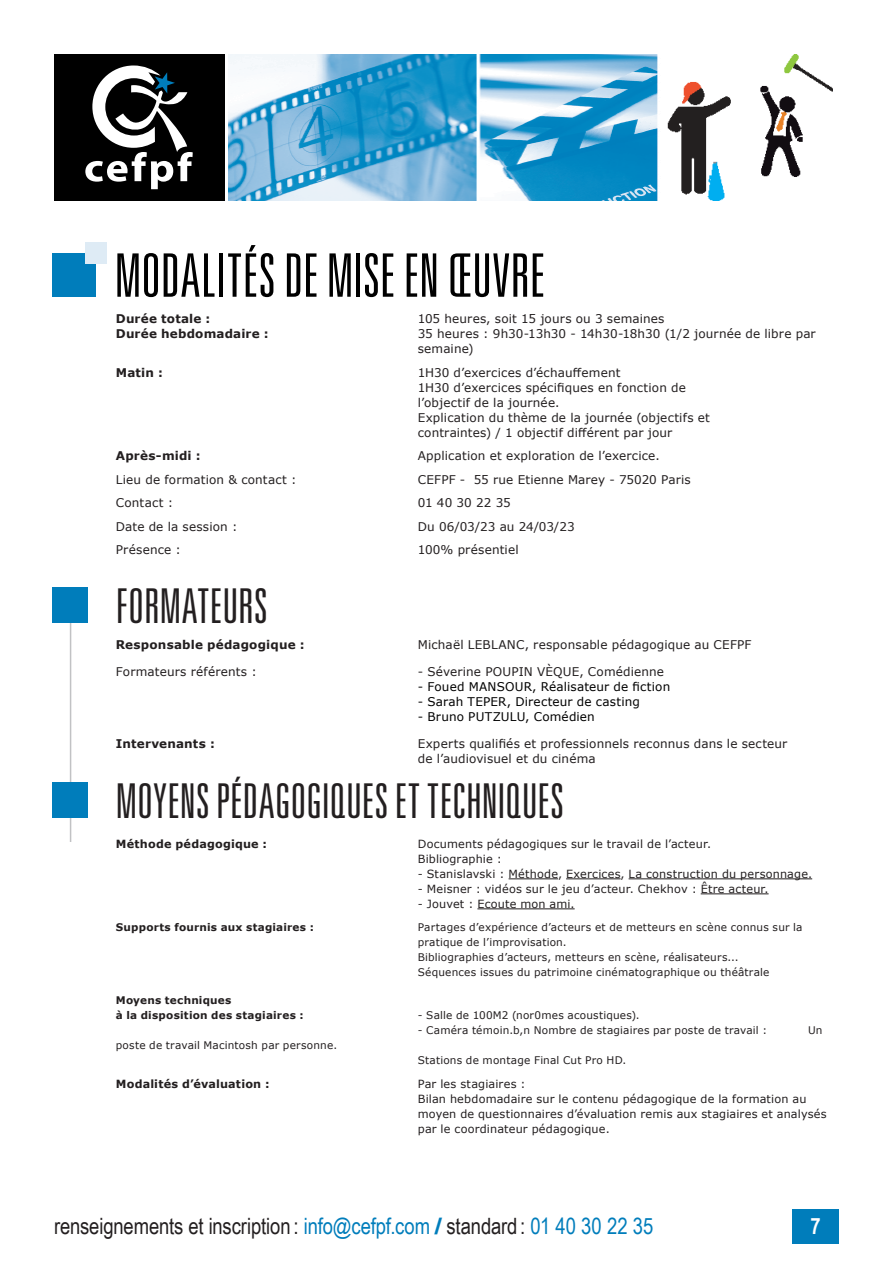
<style>
.page{position:relative;width:893px;height:1263px;background:#fff}
.page>*{position:absolute;margin:0;border:0;box-sizing:border-box;transform-origin:0 0}
.TitreFormation{font:300 ultra-condensed 60px "Univers LT Std";color:#000}
.IntertitreFormationT{font:300 ultra-condensed 48px "Univers LT Std";color:#231f20}
.t1{font:22.5px "Arial Narrow";letter-spacing:-.005em;color:#231f20}
.t2{font:700 22.5px "Arial Narrow";color:#fff}
.TexteAvecTabulBoldTr{font:12px/15px "Verdana";letter-spacing:.015em;color:#231f20}
.TexteAvecTabulBold{font:12px/15px "Verdana";letter-spacing:.01em;color:#231f20}
.TexteAvecTabulBoldTr-2{font:12px "Verdana";letter-spacing:.015em;color:#000}
.TexteAvecTabulBoldTr-3{font:700 12px "Verdana";letter-spacing:.015em;color:#231f20}
.TexteAvecTabulBold-2{font:700 12px "Verdana";letter-spacing:.015em;color:#231f20}
.TexteAvecTabulBoldTr-4{font:11.25px/15px "Verdana";letter-spacing:.015em;color:#231f20}
.TexteAvecTabulBoldTr-5{font:700 11.25px "Verdana";letter-spacing:.015em;color:#231f20}
.TexteAvecTabulBoldTr-6{font:10.5px/15px "Verdana";letter-spacing:.02em;color:#231f20}
.TexteAvecTabulBold-3{font:10.5px "Verdana";letter-spacing:.015em;color:#231f20}
.TexteAvecTabulBoldTr-7{font:700 10.5px/15px "Verdana";letter-spacing:.02em;color:#231f20}
.s1{color:#007dbb}
.s2{font-family:"Univers LT Std";font-weight:900;color:#007dbb}
</style>
<div class="page">
<div style="left:792px;top:1209px;width:47px;height:34px;background:#007dbb"></div>
<img style="left:229px;top:54px;width:429px;height:147px">
<div style="left:54px;top:54px;width:170px;height:147px;background:#000"></div>
<svg style="left:85px;top:65px;width:108px;height:124px"></svg>
<img style="left:668px;top:54px;width:164px;height:147px">
<hr style="left:70px;top:609px;width:1px;height:233px;background:#c1c2c4">
<hr style="left:509px;top:878px;width:49px;height:1px;background:#231f20">
<hr style="left:566px;top:878px;width:55px;height:1px;background:#231f20">
<hr style="left:629px;top:878px;width:183px;height:1px;background:#231f20">
<hr style="left:701px;top:893px;width:68px;height:1px;background:#231f20">
<hr style="left:477px;top:908px;width:98px;height:1px;background:#231f20">
<div style="left:52px;top:253px;width:44px;height:44px;background:#007dbb"></div>
<div style="left:85px;top:242px;width:21px;height:22px;background:#deebf5"></div>
<div style="left:52px;top:587px;width:36px;height:35px;background:#007dbb"></div>
<div style="left:52px;top:782px;width:36px;height:36px;background:#007dbb"></div>
<p class="TitreFormation" style="left:115px;top:244px;width:432px">MODALITÉS DE MISE EN ŒUVRE</p>
<p class="TexteAvecTabulBoldTr-3" style="left:116px;top:311px;width:96px">Durée totale :</p>
<p class="TexteAvecTabulBoldTr" style="left:418px;top:311px;width:248px">105 heures, soit 15 jours ou 3 semaines</p>
<p class="TexteAvecTabulBold-2" style="left:116px;top:326px;width:154px">Durée hebdomadaire :</p>
<p class="TexteAvecTabulBold" style="left:418px;top:326px;width:399px">35 heures : 9h30-13h30 - 14h30-18h30 (1/2 journée de libre par semaine)</p>
<p class="TexteAvecTabulBold-2" style="left:116px;top:364px;width:49px">Matin :</p>
<p class="TexteAvecTabulBold" style="left:418px;top:365px;width:204px">1H30 d’exercices d’échauffement</p>
<p class="TexteAvecTabulBoldTr" style="left:418px;top:380px;width:270px">1H30 d’exercices spécifiques en fonction de</p>
<p class="TexteAvecTabulBoldTr" style="left:418px;top:395px;width:143px">l’objectif de la journée.</p>
<p class="TexteAvecTabulBoldTr" style="left:418px;top:410px;width:294px">Explication du thème de la journée (objectifs et</p>
<p class="TexteAvecTabulBoldTr" style="left:418px;top:425px;width:256px">contraintes) / 1 objectif différent par jour</p>
<p class="TexteAvecTabulBoldTr-3" style="left:116px;top:448px;width:86px">Après-midi :</p>
<p class="TexteAvecTabulBoldTr" style="left:418px;top:448px;width:244px">Application et exploration de l’exercice.</p>
<p class="TexteAvecTabulBold" style="left:116px;top:472px;width:182px">Lieu de formation &amp; contact :</p>
<p class="TexteAvecTabulBold" style="left:418px;top:472px;width:275px">CEFPF - 55 rue Etienne Marey - 75020 Paris</p>
<p class="TexteAvecTabulBold" style="left:116px;top:495px;width:59px">Contact :</p>
<p class="TexteAvecTabulBold" style="left:418px;top:495px;width:95px">01 40 30 22 35</p>
<p class="TexteAvecTabulBold" style="left:116px;top:519px;width:123px">Date de la session :</p>
<p class="TexteAvecTabulBold" style="left:418px;top:519px;width:158px">Du 06/03/23 au 24/03/23</p>
<p class="TexteAvecTabulBold" style="left:116px;top:542px;width:67px">Présence :</p>
<p class="TexteAvecTabulBold" style="left:418px;top:542px;width:102px">100% présentiel</p>
<p class="IntertitreFormationT" style="left:116px;top:580px;width:153px">FORMATEURS</p>
<p class="TexteAvecTabulBoldTr-3" style="left:116px;top:636px;width:190px">Responsable pédagogique :</p>
<p class="TexteAvecTabulBoldTr" style="left:418px;top:637px;width:335px">Michaël LEBLANC, responsable pédagogique au CEFPF</p>
<p class="TexteAvecTabulBoldTr" style="left:116px;top:664px;width:143px">Formateurs référents :</p>
<p class="TexteAvecTabulBoldTr" style="left:418px;top:664px;width:248px">- Séverine POUPIN VÈQUE, Comédienne</p>
<p class="TexteAvecTabulBoldTr-2" style="left:418px;top:678px;width:254px">- Foued MANSOUR, Réalisateur de fiction</p>
<p class="TexteAvecTabulBoldTr-2" style="left:418px;top:693px;width:224px">- Sarah TEPER, Directeur de casting</p>
<p class="TexteAvecTabulBoldTr-2" style="left:418px;top:708px;width:179px">- Bruno PUTZULU, Comédien</p>
<p class="TexteAvecTabulBoldTr-3" style="left:116px;top:735px;width:101px">Intervenants :</p>
<p class="TexteAvecTabulBoldTr" style="left:418px;top:736px;width:371px">Experts qualifiés et professionnels reconnus dans le secteur de l’audiovisuel et du cinéma</p>
<p class="IntertitreFormationT" style="left:116px;top:776px;width:449px">MOYENS PÉDAGOGIQUES ET TECHNIQUES</p>
<p class="TexteAvecTabulBoldTr-5" style="left:116px;top:836px;width:153px">Méthode pédagogique :</p>
<p class="TexteAvecTabulBoldTr-4" style="left:418px;top:836px;width:295px">Documents pédagogiques sur le travail de l’acteur.</p>
<p class="TexteAvecTabulBoldTr-4" style="left:418px;top:851px;width:86px">Bibliographie :</p>
<p class="TexteAvecTabulBoldTr-4" style="left:418px;top:866px;width:396px">- Stanislavski : Méthode, Exercices, La construction du personnage.</p>
<p class="TexteAvecTabulBoldTr-4" style="left:418px;top:881px;width:352px">- Meisner : vidéos sur le jeu d’acteur. Chekhov : Être acteur.</p>
<p class="TexteAvecTabulBoldTr-4" style="left:418px;top:896px;width:158px">- Jouvet : Ecoute mon ami.</p>
<p class="TexteAvecTabulBoldTr-7" style="left:116px;top:920px;width:200px">Supports fournis aux stagiaires :</p>
<p class="TexteAvecTabulBoldTr-6" style="left:418px;top:920px;width:386px">Partages d’expérience d’acteurs et de metteurs en scène connus sur la pratique de l’improvisation.</p>
<p class="TexteAvecTabulBoldTr-6" style="left:418px;top:950px;width:322px">Bibliographies d’acteurs, metteurs en scène, réalisateurs...</p>
<p class="TexteAvecTabulBoldTr-6" style="left:418px;top:965px;width:353px">Séquences issues du patrimoine cinématographique ou théâtrale</p>
<p class="TexteAvecTabulBoldTr-7" style="left:116px;top:992px;width:189px">Moyens techniques<br>à la disposition des stagiaires :</p>
<p class="TexteAvecTabulBoldTr-6" style="left:418px;top:1008px;width:223px">- Salle de 100M2 (nor0mes acoustiques).</p>
<p class="TexteAvecTabulBold-3" style="left:418px;top:1023px;width:351px">- Caméra témoin.b,n Nombre de stagiaires par poste de travail :</p>
<p class="TexteAvecTabulBold-3" style="left:808px;top:1023px;width:16px">Un</p>
<p class="TexteAvecTabulBold-3" style="left:116px;top:1038px;width:223px">poste de travail Macintosh par personne.</p>
<p class="TexteAvecTabulBold-3" style="left:418px;top:1053px;width:210px">Stations de montage Final Cut Pro HD.</p>
<p class="TexteAvecTabulBoldTr-5" style="left:116px;top:1075px;width:155px">Modalités d’évaluation :</p>
<p class="TexteAvecTabulBoldTr-4" style="left:418px;top:1076px;width:109px">Par les stagiaires :</p>
<p class="TexteAvecTabulBoldTr-4" style="left:418px;top:1091px;width:410px">Bilan hebdomadaire sur le contenu pédagogique de la formation au moyen de questionnaires d’évaluation remis aux stagiaires et analysés par le coordinateur pédagogique.</p>
<h3 class="t1" style="left:54px;top:1210px;width:601px">renseignements et inscription : <span class="s1">info@cefpf.com</span> <span class="s2">/</span> standard : <span class="s1">01 40 30 22 35</span></h3>
<h3 class="t2" style="left:810px;top:1209px;width:12px">7</h3>
</div>
